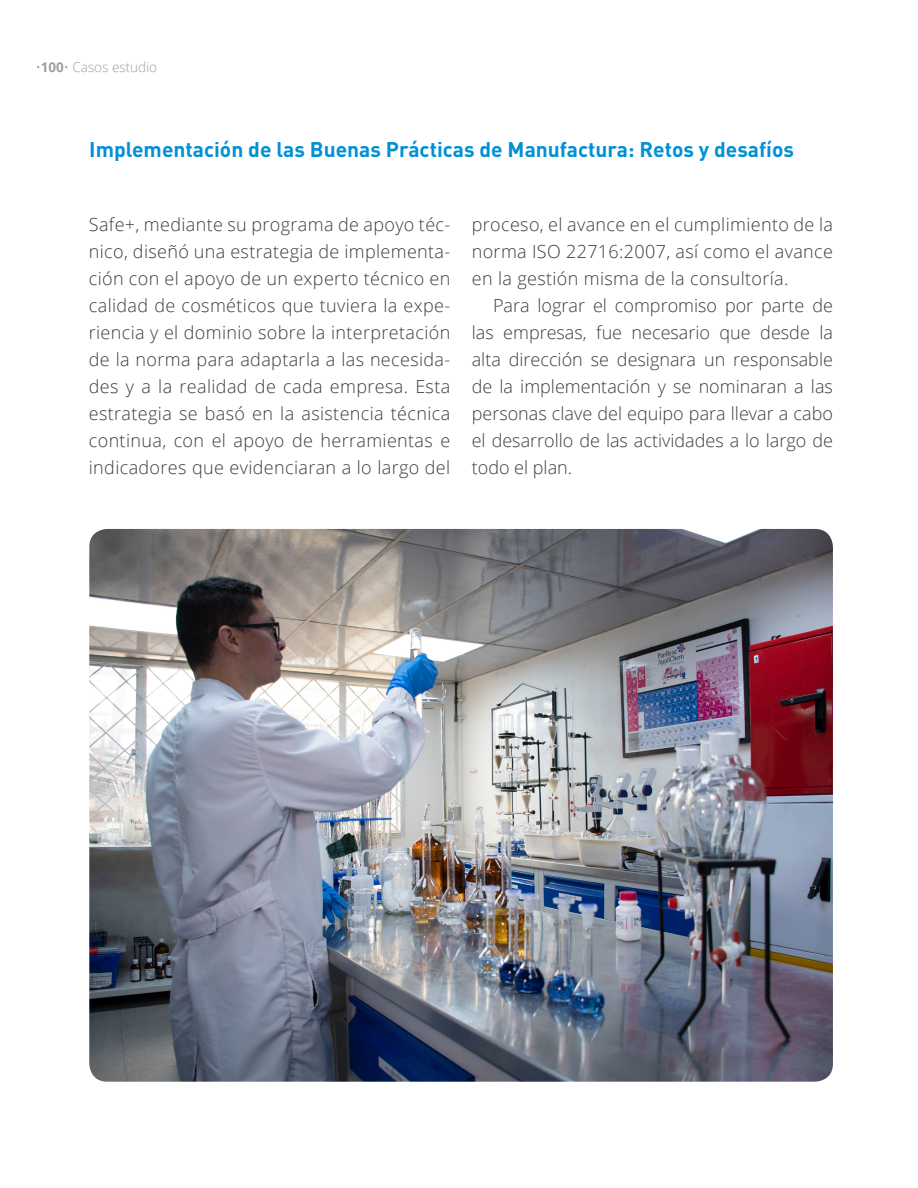
<style>
.page{position:relative;width:918px;height:1188px;background:#fff}
.page>*{position:absolute;margin:0;border:0;box-sizing:border-box;transform-origin:0 0}
.t1{font:700 21px "DIN Pro";color:#0090d3}
.t2{font:300 18px/27px "Open Sans";letter-spacing:.02em;color:#3c3c3b;text-align:justify}
.t3{font:300 13.5px "Open Sans";color:#9f9f9f}
.s1{font-weight:700}
</style>
<div class="page">
<img style="left:89px;top:529px;width:744px;height:553px">
<p class="t3" style="left:36px;top:58px;width:123px">•<span class="s1">100</span>• Casos estudio</p>
<p class="t1" style="left:89px;top:135px;width:706px">Implementación de las Buenas Prácticas de Manufactura: Retos y desafíos</p>
<p class="t2" style="left:89px;top:211px;width:363px">Safe+, mediante su programa de apoyo téc&shy;nico, diseñó una estrategia de implementa&shy;ción con el apoyo de un experto técnico en calidad de cosméticos que tuviera la expe&shy;riencia y el dominio sobre la interpretación de la norma para adaptarla a las necesida&shy;des y a la realidad de cada empresa. Esta estrategia se basó en la asistencia técnica continua, con el apoyo de herramientas e indicadores que evidenciaran a lo largo del</p>
<p class="t2" style="left:472px;top:211px;width:363px">proceso, el avance en el cumplimiento de la norma ISO 22716:2007, así como el avance en la gestión misma de la consultoría.</p>
<p class="t2" style="left:472px;top:292px;width:363px;text-indent:21px">Para lograr el compromiso por parte de las empresas, fue necesario que desde la alta dirección se designara un responsable de la implementación y se nominaran a las personas clave del equipo para llevar a cabo el desarrollo de las actividades a lo largo de todo el plan.</p>
</div>
